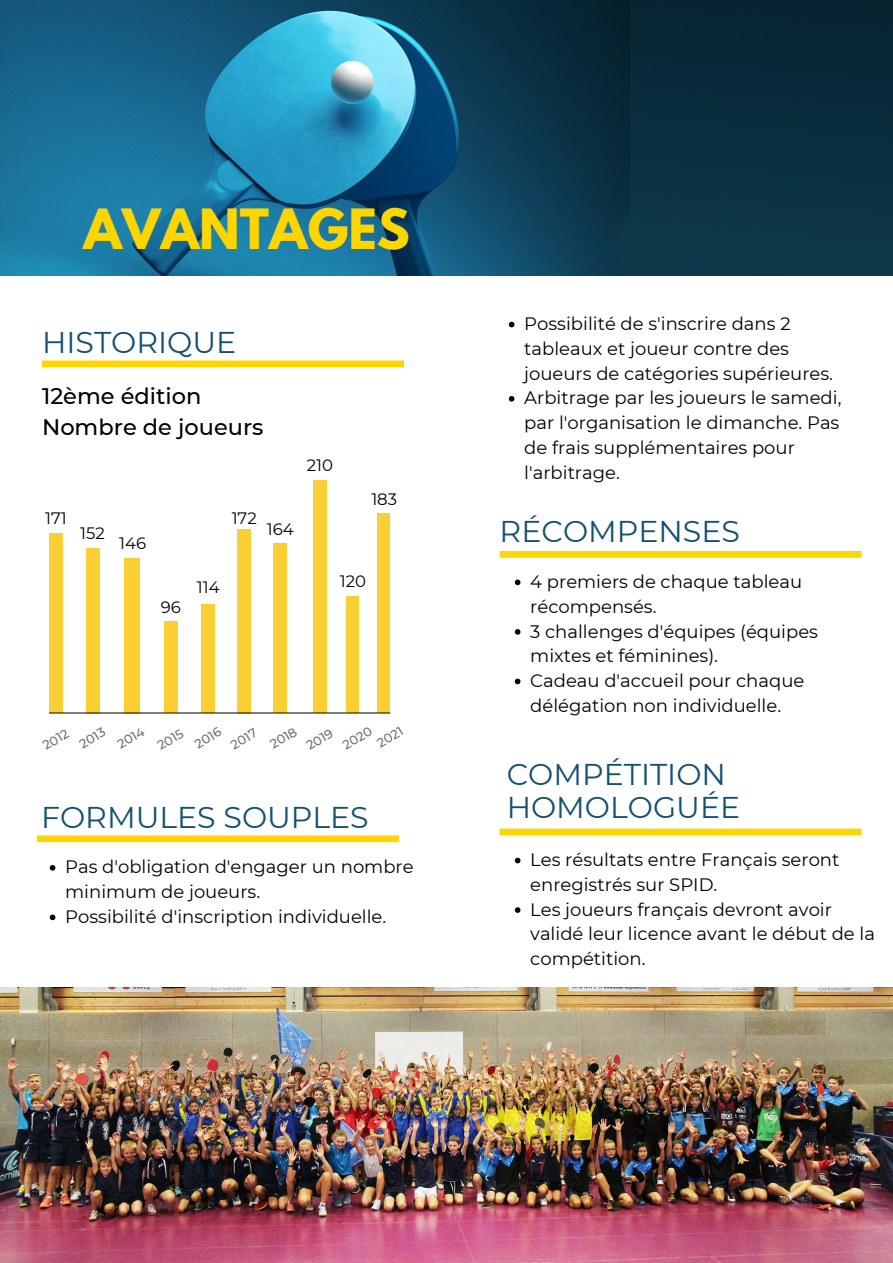
<style>
.page{position:relative;width:893px;height:1263px;background:#fff}
.page>*{position:absolute;margin:0;border:0;box-sizing:border-box;transform-origin:0 0}
.t1{font:700 49.12px "League Spartan";color:#fed501}
.t2{font:30px "Montserrat";color:#135072}
.t3{font:500 22.5px "Montserrat";color:#000}
.t4{font:18px/24.8px "Montserrat";color:#000}
.t5{font:16.5px "Montserrat";color:#000}
.t6{font:500 12.75px "Montserrat";color:#746c78}
</style>
<div class="page">
<img style="left:0;top:0;width:893px;height:276px">
<img style="left:0;top:988px;width:893px;height:275px">
<div style="left:42px;top:360px;width:362px;height:7px;background:#fed501"></div>
<div style="left:37px;top:835px;width:362px;height:7px;background:#fed501"></div>
<div style="left:499px;top:551px;width:362px;height:7px;background:#fed501"></div>
<svg style="left:509px;top:322px;width:5px;height:5px"></svg>
<svg style="left:509px;top:396px;width:5px;height:6px"></svg>
<svg style="left:515px;top:858px;width:5px;height:5px"></svg>
<svg style="left:515px;top:907px;width:5px;height:6px"></svg>
<div style="left:49px;top:558px;width:14px;height:155px;background:#fbce33"></div>
<div style="left:86px;top:558px;width:13px;height:155px;background:#fbce33"></div>
<div style="left:126px;top:558px;width:13px;height:155px;background:#fbce33"></div>
<div style="left:164px;top:559px;width:13px;height:154px;background:#fbce33"></div>
<div style="left:201px;top:559px;width:14px;height:154px;background:#fbce33"></div>
<div style="left:237px;top:558px;width:14px;height:155px;background:#fbce33"></div>
<div style="left:273px;top:557px;width:14px;height:156px;background:#fbce33"></div>
<div style="left:313px;top:557px;width:13px;height:156px;background:#fbce33"></div>
<div style="left:49px;top:533px;width:14px;height:156px;background:#fbce33"></div>
<div style="left:86px;top:548px;width:13px;height:155px;background:#fbce33"></div>
<div style="left:124px;top:558px;width:14px;height:155px;background:#fbce33"></div>
<div style="left:157px;top:465px;width:25px;height:156px;background:#fff"></div>
<div style="left:195px;top:448px;width:26px;height:156px;background:#fff"></div>
<div style="left:237px;top:529px;width:14px;height:156px;background:#fbce33"></div>
<div style="left:273px;top:543px;width:14px;height:155px;background:#fbce33"></div>
<div style="left:313px;top:480px;width:13px;height:155px;background:#fbce33"></div>
<div style="left:346px;top:558px;width:12px;height:155px;background:#fbce33"></div>
<div style="left:377px;top:513px;width:12px;height:199px;background:#fbce33"></div>
<hr style="left:49px;top:713px;width:341px;height:1px;background:#000">
<div style="left:343px;top:441px;width:20px;height:155px;background:#fff"></div>
<svg style="left:50px;top:865px;width:5px;height:6px"></svg>
<svg style="left:50px;top:914px;width:5px;height:6px"></svg>
<svg style="left:515px;top:579px;width:5px;height:6px"></svg>
<svg style="left:515px;top:629px;width:5px;height:6px"></svg>
<svg style="left:515px;top:679px;width:5px;height:5px"></svg>
<div style="left:499px;top:829px;width:362px;height:6px;background:#fed501"></div>
<p class="t1" style="left:84px;top:205px;width:328px">AVANTAGES</p>
<p class="t2" style="left:42px;top:324px;width:196px">HISTORIQUE</p>
<p class="t3" style="left:42px;top:382px;width:161px">12ème édition</p>
<p class="t3" style="left:42px;top:413px;width:223px">Nombre de joueurs</p>
<p class="t5" style="left:45px;top:508px;width:23px">171</p>
<p class="t5" style="left:80px;top:523px;width:26px">152</p>
<p class="t5" style="left:119px;top:533px;width:28px">146</p>
<p class="t5" style="left:161px;top:597px;width:22px">96</p>
<p class="t5" style="left:232px;top:508px;width:27px">172</p>
<p class="t5" style="left:267px;top:519px;width:28px">164</p>
<p class="t5" style="left:197px;top:577px;width:24px">114</p>
<p class="t5" style="left:307px;top:455px;width:28px">210</p>
<p class="t5" style="left:371px;top:488px;width:27px">183</p>
<p class="t5" style="left:340px;top:571px;width:28px">120</p>
<p class="t6" style="left:40px;top:740px;width:29px;rotate:-31deg">2012</p>
<p class="t6" style="left:77px;top:738px;width:29px;rotate:-31deg">2013</p>
<p class="t6" style="left:114px;top:738px;width:31px;rotate:-31deg">2014</p>
<p class="t6" style="left:192px;top:738px;width:30px;rotate:-31deg">2016</p>
<p class="t6" style="left:228px;top:739px;width:30px;rotate:-31deg">2017</p>
<p class="t6" style="left:155px;top:740px;width:29px;rotate:-31deg">2015</p>
<p class="t6" style="left:267px;top:738px;width:30px;rotate:-31deg">2018</p>
<p class="t6" style="left:303px;top:740px;width:30px;rotate:-31deg">2019</p>
<p class="t6" style="left:374px;top:737px;width:29px;rotate:-31deg">2021</p>
<p class="t6" style="left:340px;top:740px;width:33px;rotate:-31deg">2020</p>
<p class="t2" style="left:41px;top:799px;width:329px">FORMULES SOUPLES</p>
<p class="t4" style="left:65px;top:855px;width:350px">Pas d'obligation d'engager un nombre minimum de joueurs.</p>
<p class="t4" style="left:65px;top:904px;width:323px">Possibilité d'inscription individuelle.</p>
<p class="t4" style="left:524px;top:311px;width:310px">Possibilité de s'inscrire dans 2 tableaux et joueur contre des joueurs de catégories supérieures.</p>
<p class="t4" style="left:524px;top:386px;width:319px">Arbitrage par les joueurs le samedi, par l'organisation le dimanche. Pas de frais supplémentaires pour l'arbitrage.</p>
<p class="t2" style="left:499px;top:513px;width:242px">RÉCOMPENSES</p>
<p class="t4" style="left:530px;top:569px;width:273px">4 premiers de chaque tableau récompensés.</p>
<p class="t4" style="left:530px;top:619px;width:289px">3 challenges d'équipes (équipes mixtes et féminines).</p>
<p class="t4" style="left:530px;top:668px;width:275px">Cadeau d'accueil pour chaque délégation non individuelle.</p>
<p class="t2" style="left:507px;top:756px;width:221px">COMPÉTITION</p>
<p class="t2" style="left:507px;top:789px;width:235px">HOMOLOGUÉE</p>
<p class="t4" style="left:530px;top:847px;width:311px">Les résultats entre Français seront enregistrés sur SPID.</p>
<p class="t4" style="left:530px;top:897px;width:346px">Les joueurs français devront avoir validé leur licence avant le début de la compétition.</p>
</div>
